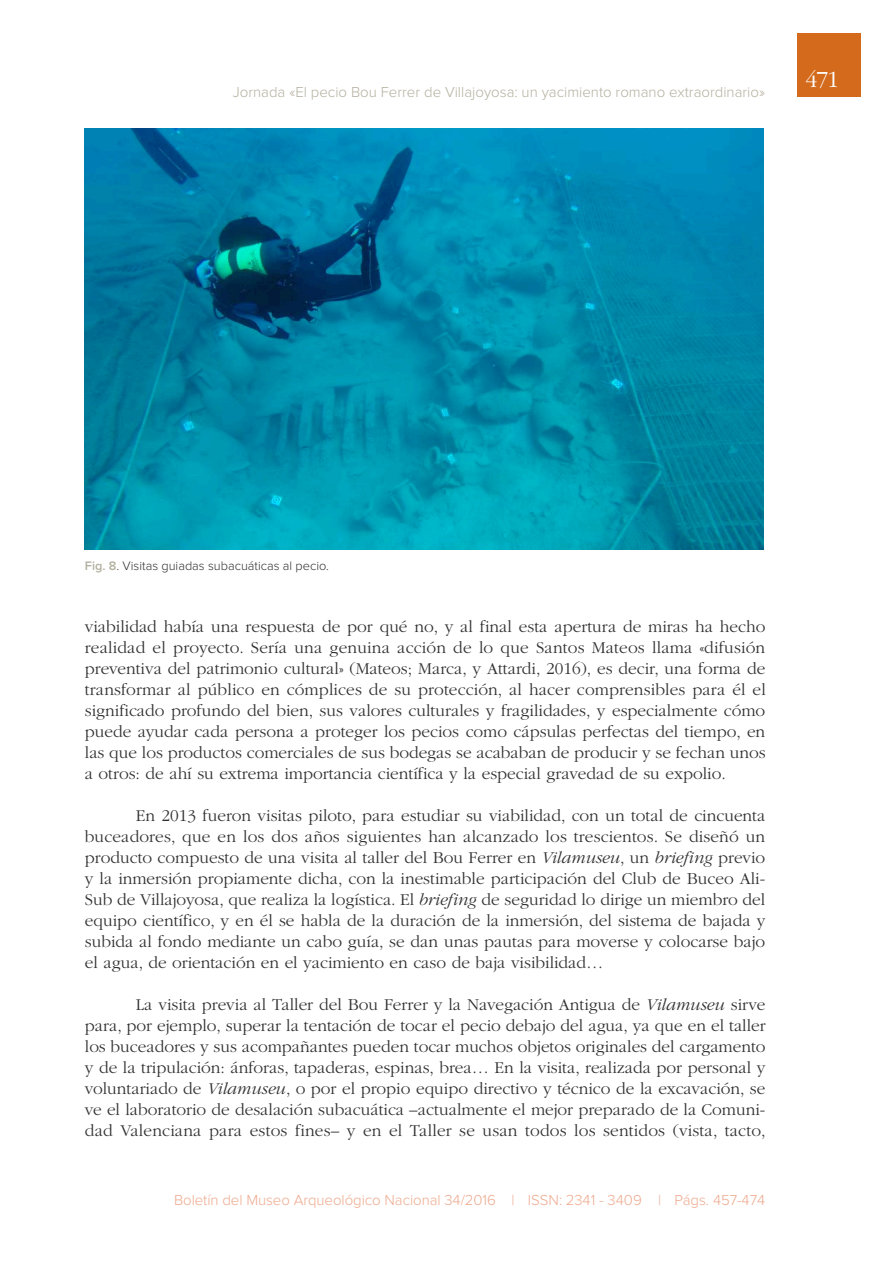
<style>
.page{position:relative;width:893px;height:1263px;background:#fff}
.page>*{position:absolute;margin:0;border:0;box-sizing:border-box;transform-origin:0 0}
.t1{font:300 24px "ITC Garamond Std";color:#fff}
.t2{font:300 17.25px/21px "ITC Garamond Std";color:#323132;text-align:justify}
.t3{font:300 15px "Proxima Nova";color:#b4b09f}
.t4{font:300 15px "Proxima Nova";letter-spacing:-.005em;color:#efa98d}
.t5{font:300 12.75px "Proxima Nova";color:#323132}
.s1{font-weight:600;color:#b4b09f}
.s2{font-style:italic}
</style>
<div class="page">
<div style="left:797px;top:33px;width:64px;height:64px;background:#d36a1c"></div>
<img style="left:85px;top:128px;width:679px;height:421px">
<p class="t3" style="left:233px;top:85px;width:534px">Jornada «El pecio Bou Ferrer de Villajoyosa: un yacimiento romano extraordinario»</p>
<h1 class="t1" style="left:805px;top:70px;width:35px">471</h1>
<p class="t5" style="left:85px;top:560px;width:246px"><span class="s1">Fig. 8</span>. Visitas guiadas subacuáticas al pecio.</p>
<p class="t2" style="left:85px;top:618px;width:682px">viabilidad había una respuesta de por qué no, y al final esta apertura de miras ha hecho realidad el proyecto. Sería una genuina acción de lo que Santos Mateos llama «difusión preventiva del patrimonio cultural» (Mateos; Marca, y Attardi, 2016), es decir, una forma de transformar al público en cómplices de su protección, al hacer comprensibles para él el significado profundo del bien, sus valores culturales y fragilidades, y especialmente cómo puede ayudar cada persona a proteger los pecios como cápsulas perfectas del tiempo, en las que los productos comerciales de sus bodegas se acababan de producir y se fechan unos a otros: de ahí su extrema importancia científica y la especial gravedad de su expolio.</p>
<p class="t2" style="left:85px;top:807px;width:682px;text-indent:51px">En 2013 fueron visitas piloto, para estudiar su viabilidad, con un total de cincuenta buceadores, que en los dos años siguientes han alcanzado los trescientos. Se diseñó un producto compuesto de una visita al taller del Bou Ferrer en <span class="s2">Vilamuseu</span>, un <span class="s2">briefing</span> previo y la inmersión propiamente dicha, con la inestimable participación del Club de Buceo Ali-Sub de Villajoyosa, que realiza la logística. El <span class="s2">briefing</span> de seguridad lo dirige un miembro del equipo científico, y en él se habla de la duración de la inmersión, del sistema de bajada y subida al fondo mediante un cabo guía, se dan unas pautas para moverse y colocarse bajo el agua, de orientación en el yacimiento en caso de baja visibilidad…</p>
<p class="t2" style="left:85px;top:996px;width:682px;text-indent:51px">La visita previa al Taller del Bou Ferrer y la Navegación Antigua de <span class="s2">Vilamuseu</span> sirve para, por ejemplo, superar la tentación de tocar el pecio debajo del agua, ya que en el taller los buceadores y sus acompañantes pueden tocar muchos objetos originales del cargamento y de la tripulación: ánforas, tapaderas, espinas, brea… En la visita, realizada por personal y voluntariado de <span class="s2">Vilamuseu</span>, o por el propio equipo directivo y técnico de la excavación, se ve el laboratorio de desalación subacuática –actualmente el mejor preparado de la Comuni&shy;dad Valenciana para estos fines– y en el Taller se usan todos los sentidos (vista, tacto,</p>
<p class="t4" style="left:174px;top:1193px;width:593px">Boletín del Museo Arqueológico Nacional 34/2016 | ISSN: 2341 - 3409 | Págs. 457-474</p>
</div>
